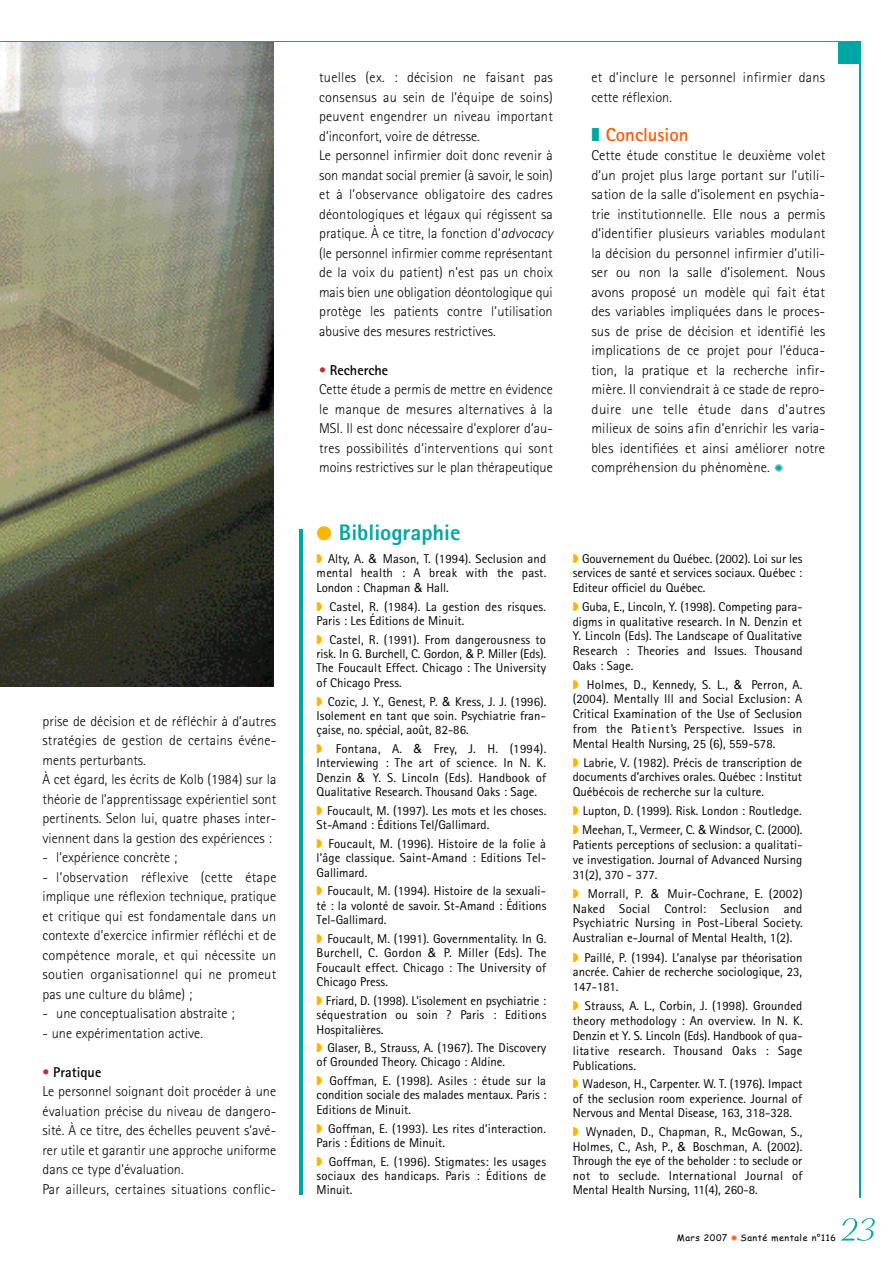
<style>
.page{position:relative;width:893px;height:1263px;background:#fff}
.page>*{position:absolute;margin:0;border:0;box-sizing:border-box;transform-origin:0 0}
.t1{font:52.5px "Coronet";color:#00a6a4}
.t2{font:800 22.5px "Rotis Sans Serif";color:#00a6a4}
.t3{font:700 18.75px "Rotis Sans Serif";color:#ff5804}
.t4{font:300 14.25px/19.5px "Rotis Sans Serif";color:#000}
.t5{font:300 14.25px/19.5px "Rotis Sans Serif";letter-spacing:.02em;color:#000}
.t6{font:12.75px/14.4px "Rotis Sans Serif";color:#000;text-align:justify}
.t7{font:9px "Comic Sans MS";letter-spacing:.07em;color:#000}
.s1{color:#c52c2f}
.s2{font-weight:700}
.s3{font-style:italic}
.s4{color:#00a6a4}
.s5{color:#ffb400}
.s6{font-family:"Helvetica"}
</style>
<div class="page">
<div style="left:838px;top:42px;width:21px;height:22px;background:#00a6a4"></div>
<hr style="left:859px;top:41px;width:1px;height:1157px;background:#00a6a4">
<img style="left:0;top:43px;width:273px;height:644px">
<hr style="left:0;top:41px;width:859px;height:1px;background:#00a6a4">
<hr style="left:299px;top:529px;width:4px;height:666px;background:#00a6a4">
<p class="t4" style="left:42px;top:713px;width:235px">prise de décision et de réfléchir à d’autres stratégies de gestion de certains événe&shy;ments perturbants.<br>À cet égard, les écrits de Kolb (1984) sur la théorie de l’apprentissage expérientiel sont pertinents. Selon lui, quatre phases inter&shy;viennent dans la gestion des expériences :</p>
<p class="t4" style="left:42px;top:849px;width:136px">- l’expérience concrète ;</p>
<p class="t4" style="left:42px;top:868px;width:235px;text-align:justify">- l’observation réflexive (cette étape implique une réflexion technique, pratique et critique qui est fondamentale dans un contexte d’exercice infirmier réfléchi et de compétence morale, et qui nécessite un soutien organisationnel qui ne promeut pas une culture du blâme) ;</p>
<p class="t4" style="left:42px;top:1005px;width:193px">- une conceptualisation abstraite ;</p>
<p class="t4" style="left:42px;top:1024px;width:162px">- une expérimentation active.</p>
<p class="t4" style="left:42px;top:1064px;width:235px"><span class="s1">•</span> <span class="s2">Pratique<br></span>Le personnel soignant doit procéder à une évaluation précise du niveau de dangero&shy;sité. À ce titre, des échelles peuvent s’avé&shy;rer utile et garantir une approche uniforme dans ce type d’évaluation.<br>Par ailleurs, certaines situations conflic-</p>
<p class="t4" style="left:319px;top:69px;width:235px">tuelles (ex. : décision ne faisant pas consensus au sein de l’équipe de soins) peuvent engendrer un niveau important d’inconfort, voire de détresse.<br>Le personnel infirmier doit donc revenir à son mandat social premier (à savoir, le soin) et à l’observance obligatoire des cadres déontologiques et légaux qui régissent sa pratique. À ce titre, la fonction d’<span class="s3">advocacy </span>(le personnel infirmier comme représentant de la voix du patient) n’est pas un choix mais bien une obligation déontologique qui protège les patients contre l’utilisation abusive des mesures restrictives.</p>
<p class="t4" style="left:319px;top:362px;width:235px"><span class="s1">•</span> <span class="s2">Recherche<br></span>Cette étude a permis de mettre en évidence le manque de mesures alternatives à la MSI. Il est donc nécessaire d’explorer d’au&shy;tres possibilités d’interventions qui sont moins restrictives sur le plan thérapeutique</p>
<p class="t5" style="left:591px;top:69px;width:235px">et d’inclure le personnel infirmier dans cette réflexion.</p>
<h3 class="t3" style="left:591px;top:128px;width:99px"><span class="s4">❚</span> Conclusion</h3>
<p class="t4" style="left:591px;top:147px;width:235px;text-align:justify">Cette étude constitue le deuxième volet d’un projet plus large portant sur l’utili&shy;sation de la salle d’isolement en psychia&shy;trie institutionnelle. Elle nous a permis d’identifier plusieurs variables modulant la décision du personnel infirmier d’utili&shy;ser ou non la salle d’isolement. Nous avons proposé un modèle qui fait état des variables impliquées dans le proces&shy;sus de prise de décision et identifié les implications de ce projet pour l’éduca&shy;tion, la pratique et la recherche infir&shy;mière. Il conviendrait à ce stade de repro&shy;duire une telle étude dans d’autres milieux de soins afin d’enrichir les varia&shy;bles identifiées et ainsi améliorer notre compréhension du phénomène.</p>
<h2 class="t2" style="left:316px;top:525px;width:145px"><span class="s5">●</span> Bibliographie</h2>
<p class="t6" style="left:316px;top:553px;width:231px"><span class="s5">◗</span> Alty, A. <span class="s6">&amp;</span> Mason, T. (1994). Seclusion and mental health : A break with the past.<br>London : Chapman <span class="s6">&amp;</span> Hall.</p>
<p class="t6" style="left:316px;top:600px;width:231px"><span class="s5">◗</span> Castel, R. (1984). La gestion des risques.<br>Paris : Les Éditions de Minuit.</p>
<p class="t6" style="left:316px;top:633px;width:231px"><span class="s5">◗</span> Castel, R. (1991). From dangerousness to risk. In G. Burchell, C. Gordon, <span class="s6">&amp;</span> P. Miller (Eds).<br>The Foucault Effect. Chicago : The University of Chicago Press.</p>
<p class="t6" style="left:316px;top:695px;width:231px"><span class="s5">◗</span> Cozic, J. Y., Genest, P. <span class="s6">&amp;</span> Kress, J. J. (1996).<br>Isolement en tant que soin. Psychiatrie fran&shy;çaise, no. spécial, août, 82-86.</p>
<p class="t6" style="left:316px;top:743px;width:231px"><span class="s5">◗</span> Fontana, A. <span class="s6">&amp;</span> F re y, J. H. (1994).<br>Interviewing : The art of science. In N. K.<br>Denzin <span class="s6">&amp;</span> Y. S. Lincoln (Eds). Handbook of Qualitative Research. Thousand Oaks : Sage.</p>
<p class="t6" style="left:316px;top:804px;width:231px"><span class="s5">◗</span> Foucault, M. (1997). Les mots et les choses.<br>St-Amand : Éditions Tel/Gallimard.</p>
<p class="t6" style="left:316px;top:838px;width:231px"><span class="s5">◗</span> Foucault, M. (1996). Histoire de la folie à l’âge classique. Saint-Amand : Editions Tel-Gallimard.</p>
<p class="t6" style="left:316px;top:885px;width:231px"><span class="s5">◗</span> Foucault, M. (1994). Histoire de la sexuali&shy;té : la volonté de savoir. St-Amand : Éditions Tel-Gallimard.</p>
<p class="t6" style="left:316px;top:933px;width:231px"><span class="s5">◗</span> Foucault, M. (1991). Governmentality. In G.<br>Burchell, C. Gordon <span class="s6">&amp;</span> P. Miller (Eds). The Foucault effect. Chicago : The University of Chicago Press.</p>
<p class="t6" style="left:316px;top:995px;width:231px"><span class="s5">◗</span> Friard, D. (1998). L’isolement en psychiatrie : séquestration ou soin ? Paris : Editions Hospitalières.</p>
<p class="t6" style="left:316px;top:1042px;width:231px"><span class="s5">◗</span> Glaser, B., Strauss, A. (1967). The Discovery of Grounded Theory. Chicago : Aldine.</p>
<p class="t6" style="left:316px;top:1075px;width:231px"><span class="s5">◗</span> Goffman, E. (1998). Asiles : étude sur la condition sociale des malades mentaux. Paris :<br>Editions de Minuit.</p>
<p class="t6" style="left:316px;top:1122px;width:231px"><span class="s5">◗</span> Goffman, E. (1993). Les rites d’interaction.<br>Paris : Éditions de Minuit.</p>
<p class="t6" style="left:316px;top:1155px;width:231px"><span class="s5">◗</span> Goffman, E. (1996). Stigmates: les usages sociaux des handicaps. Paris : Éditions de Minuit.</p>
<p class="t6" style="left:572px;top:552px;width:231px"><span class="s5">◗</span> Gouvernement du Québec. (2002). Loi sur les services de santé et services sociaux. Québec :<br>Editeur officiel du Québec.</p>
<p class="t6" style="left:572px;top:601px;width:231px"><span class="s5">◗</span> Guba, E., Lincoln, Y. (1998). Competing para&shy;digms in qualitative research. In N. Denzin et Y. Lincoln (Eds). The Landscape of Qualitative Research : Theories and Issues. Thousand Oaks : Sage.</p>
<p class="t6" style="left:572px;top:679px;width:231px"><span class="s5">◗</span> Holmes, D., Kennedy, S. L., <span class="s6">&amp;</span> Perron, A. (2004). Mentally Ill and Social Exclusion: A Critical Examination of the Use of Seclusion from the Pa t i e n t ’s Perspective. Issues in Mental Health Nursing, 25 (6), 559-578.</p>
<p class="t6" style="left:572px;top:756px;width:231px"><span class="s5">◗</span> Labrie, V. (1982). Précis de transcription de documents d’archives orales. Québec : Institut Québécois de recherche sur la culture.</p>
<p class="t6" style="left:572px;top:802px;width:231px;line-height:19px"><span class="s5">◗</span> Lupton, D. (1999). Risk. London : Routledge. <span class="s5">◗</span> Meehan, T., Vermeer, C. <span class="s6">&amp;</span> Windsor, C. (2000).</p>
<p class="t6" style="left:572px;top:838px;width:231px;line-height:15px">Patients perceptions of seclusion: a qualitati&shy;ve investigation. Journal of Advanced Nursing 31(2), 370 - 377.</p>
<p class="t6" style="left:572px;top:887px;width:231px;line-height:14.9px"><span class="s5">◗</span> Morrall, P. <span class="s6">&amp;</span> Muir-Cochrane, E. (2002)<br>Naked Social Control: Seclusion and Psychiatric Nursing in Post-Liberal Society.<br>Australian e-Journal of Mental Health, 1(2).</p>
<p class="t6" style="left:572px;top:951px;width:231px"><span class="s5">◗</span> Paillé, P. (1994). L’analyse par théorisation ancrée. Cahier de recherche sociologique, 23, 147-181.</p>
<p class="t6" style="left:572px;top:1000px;width:231px;line-height:14.9px"><span class="s5">◗</span> Strauss, A. L., Corbin, J. (1998). Grounded theory methodology : An overview. In N. K.<br>Denzin et Y. S. Lincoln (Eds). Handbook of qua&shy;litative research. Thousand Oaks : Sage Publications.</p>
<p class="t6" style="left:572px;top:1078px;width:231px"><span class="s5">◗</span> Wadeson, H., Carpenter. W. T. (1976). Impact of the seclusion room experience. Journal of Nervous and Mental Disease, 163, 318-328.</p>
<p class="t6" style="left:572px;top:1126px;width:231px"><span class="s5">◗</span> Wynaden, D., Chapman, R., McGowan, S., Holmes, C., Ash, P., <span class="s6">&amp;</span> Boschman, A. (2002).<br>Through the eye of the beholder : to seclude or not to seclude. International Journal of Mental Health Nursing, 11(4), 260-8.</p>
<h1 class="t1" style="left:840px;top:1207px;width:36px">23</h1>
<p class="t7" style="left:676px;top:1231px;width:52px">Mars 2007</p>
<p class="t7" style="left:740px;top:1231px;width:97px">Santé mentale n°116</p>
</div>
